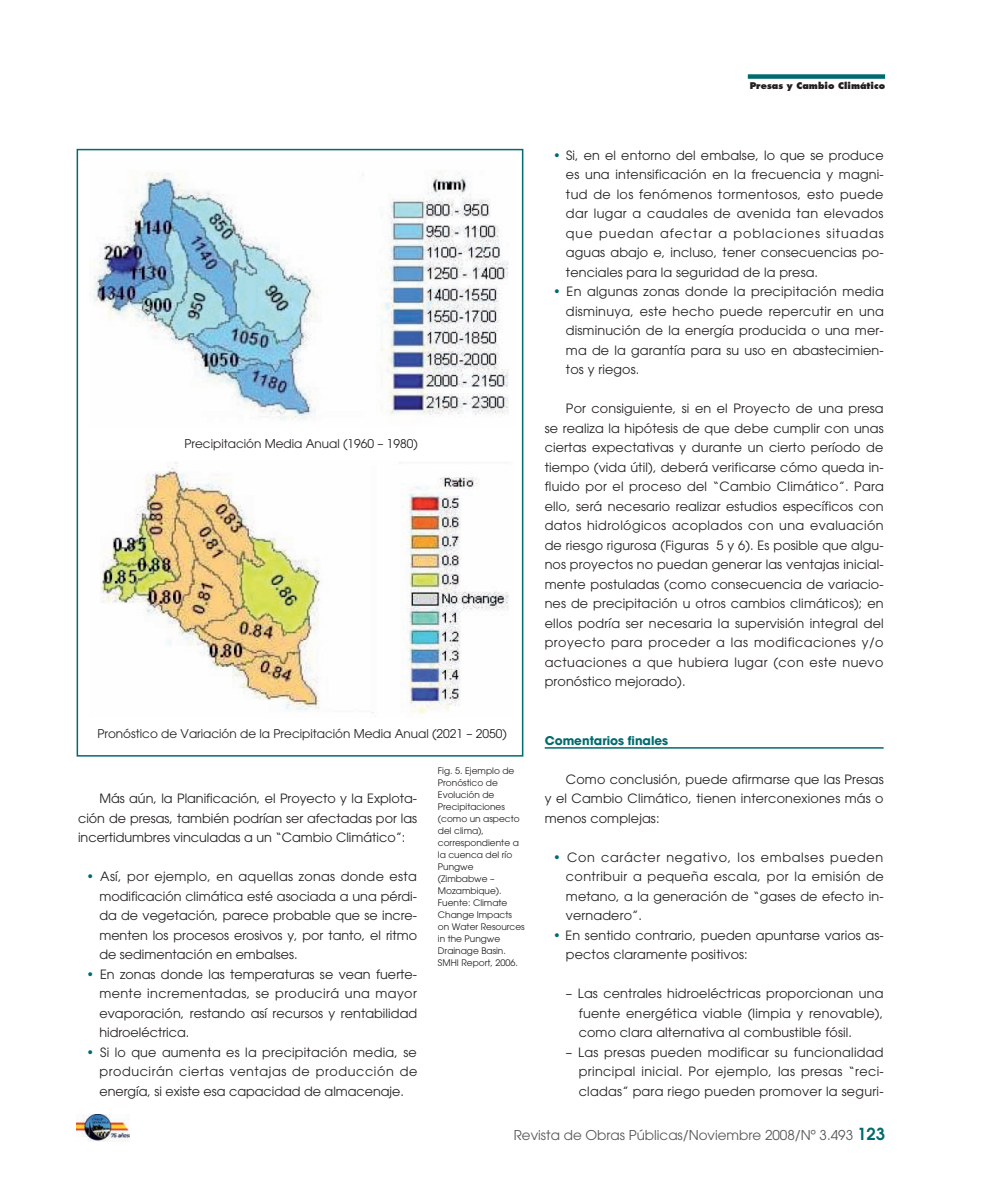
<style>
.page{position:relative;width:983px;height:1195px;background:#fff}
.page>*{position:absolute;margin:0;border:0;box-sizing:border-box;transform-origin:0 0}
.t1{font:13.5px "Avant Garde";color:#57585a}
.t2{font:12.75px/19.5px "Avant Garde";letter-spacing:.01em;color:#231f20;text-align:justify}
.t3{font:12px "Avant Garde";color:#231f20}
.t4{font:700 12px "Avant Garde";color:#006b6e}
.t5{font:9px/12px "Avant Garde";color:#231f20}
.t6{font:800 9px "Futura";color:#231f20}
.s1{color:#006b6e}
.s2{font-weight:600;font-size:16.5px;color:#006b6e}
</style>
<div class="page">
<div style="left:747px;top:74px;width:137px;height:5px;background:#006b6e"></div>
<img style="left:77px;top:1114px;width:53px;height:28px">
<hr style="left:544px;top:747px;width:339px;height:2px;background:#006b6e">
<div style="left:77px;top:149px;width:446px;height:607px;border:2px solid #006b6e"></div>
<img style="left:89px;top:171px;width:420px;height:249px">
<img style="left:100px;top:462px;width:409px;height:251px">
<p class="t6" style="left:749px;top:82px;width:137px">Presas y Cambio Climático</p>
<p class="t3" style="left:184px;top:439px;width:235px">Precipitación Media Anual (1960 – 1980)</p>
<p class="t3" style="left:97px;top:729px;width:411px">Pronóstico de Variación de la Precipitación Media Anual (2021 – 2050)</p>
<p class="t2" style="left:78px;top:790px;width:340px;text-indent:21px">Más aún, la Planificación, el Proyecto y la Explota&shy;ción de presas, también podrían ser afectadas por las incertidumbres vinculadas a un “Cambio Climático”:</p>
<p class="t2" style="left:99px;top:868px;width:319px;text-indent:-13px"><span class="s1">•</span> Así, por ejemplo, en aquellas zonas donde esta modificación climática esté asociada a una pérdi&shy;da de vegetación, parece probable que se incre&shy;menten los procesos erosivos y, por tanto, el ritmo de sedimentación en embalses.</p>
<p class="t2" style="left:99px;top:966px;width:319px;text-indent:-13px"><span class="s1">•</span> En zonas donde las temperaturas se vean fuerte&shy;mente incrementadas, se producirá una mayor evaporación, restando así recursos y rentabilidad hidroeléctrica.</p>
<p class="t2" style="left:99px;top:1044px;width:319px;text-indent:-13px"><span class="s1">•</span> Si lo que aumenta es la precipitación media, se producirán ciertas ventajas de producción de energía, si existe esa capacidad de almacenaje.</p>
<p class="t5" style="left:438px;top:765px;width:88px">Fig. 5. Ejemplo de<br>Pronóstico de<br>Evolución de<br>Precipitaciones (como un aspecto del clima), correspondiente a la cuenca del río<br>Pungwe (Zimbabwe –<br>Mozambique).<br>Fuente: Climate<br>Change Impacts on Water Resources in the Pungwe<br>Drainage Basin.<br>SMHI Report, 2006.</p>
<p class="t2" style="left:566px;top:147px;width:319px;text-indent:-13px"><span class="s1">•</span> Si, en el entorno del embalse, lo que se produce es una intensificación en la frecuencia y magni&shy;tud de los fenómenos tormentosos, esto puede dar lugar a caudales de avenida tan elevados que puedan afectar a poblaciones situadas aguas abajo e, incluso, tener consecuencias po&shy;tenciales para la seguridad de la presa.</p>
<p class="t2" style="left:566px;top:283px;width:319px;text-indent:-13px"><span class="s1">•</span> En algunas zonas donde la precipitación media disminuya, este hecho puede repercutir en una disminución de la energía producida o una mer&shy;ma de la garantía para su uso en abastecimien&shy;tos y riegos.</p>
<p class="t2" style="left:544px;top:400px;width:340px;text-indent:21px">Por consiguiente, si en el Proyecto de una presa se realiza la hipótesis de que debe cumplir con unas ciertas expectativas y durante un cierto período de tiempo (vida útil), deberá verificarse cómo queda in&shy;fluido por el proceso del “Cambio Climático”. Para ello, será necesario realizar estudios específicos con datos hidrológicos acoplados con una evaluación de riesgo rigurosa (Figuras 5 y 6). Es posible que algu&shy;nos proyectos no puedan generar las ventajas inicial&shy;mente postuladas (como consecuencia de variacio&shy;nes de precipitación u otros cambios climáticos); en ellos podría ser necesaria la supervisión integral del proyecto para proceder a las modificaciones y/o actuaciones a que hubiera lugar (con este nuevo pronóstico mejorado).</p>
<p class="t4" style="left:544px;top:736px;width:125px">Comentarios finales</p>
<p class="t2" style="left:544px;top:771px;width:340px;text-indent:21px">Como conclusión, puede afirmarse que las Presas y el Cambio Climático, tienen interconexiones más o menos complejas:</p>
<p class="t2" style="left:566px;top:849px;width:319px;text-indent:-13px"><span class="s1">•</span> Con carácter negativo, los embalses pueden contribuir a pequeña escala, por la emisión de metano, a la generación de “gases de efecto in&shy;vernadero”.</p>
<p class="t2" style="left:566px;top:927px;width:319px;text-indent:-13px"><span class="s1">•</span> En sentido contrario, pueden apuntarse varios as&shy;pectos claramente positivos:</p>
<p class="t2" style="left:578px;top:985px;width:306px;text-indent:-13px">– Las centrales hidroeléctricas proporcionan una fuente energética viable (limpia y renovable), como clara alternativa al combustible fósil.</p>
<p class="t2" style="left:578px;top:1044px;width:306px;text-indent:-13px">– Las presas pueden modificar su funcionalidad principal inicial. Por ejemplo, las presas “reci&shy;cladas” para riego pueden promover la seguri-</p>
<p class="t1" style="left:513px;top:1130px;width:373px">Revista de Obras Públicas/Noviembre 2008/Nº 3.493 <span class="s2">123</span></p>
</div>
